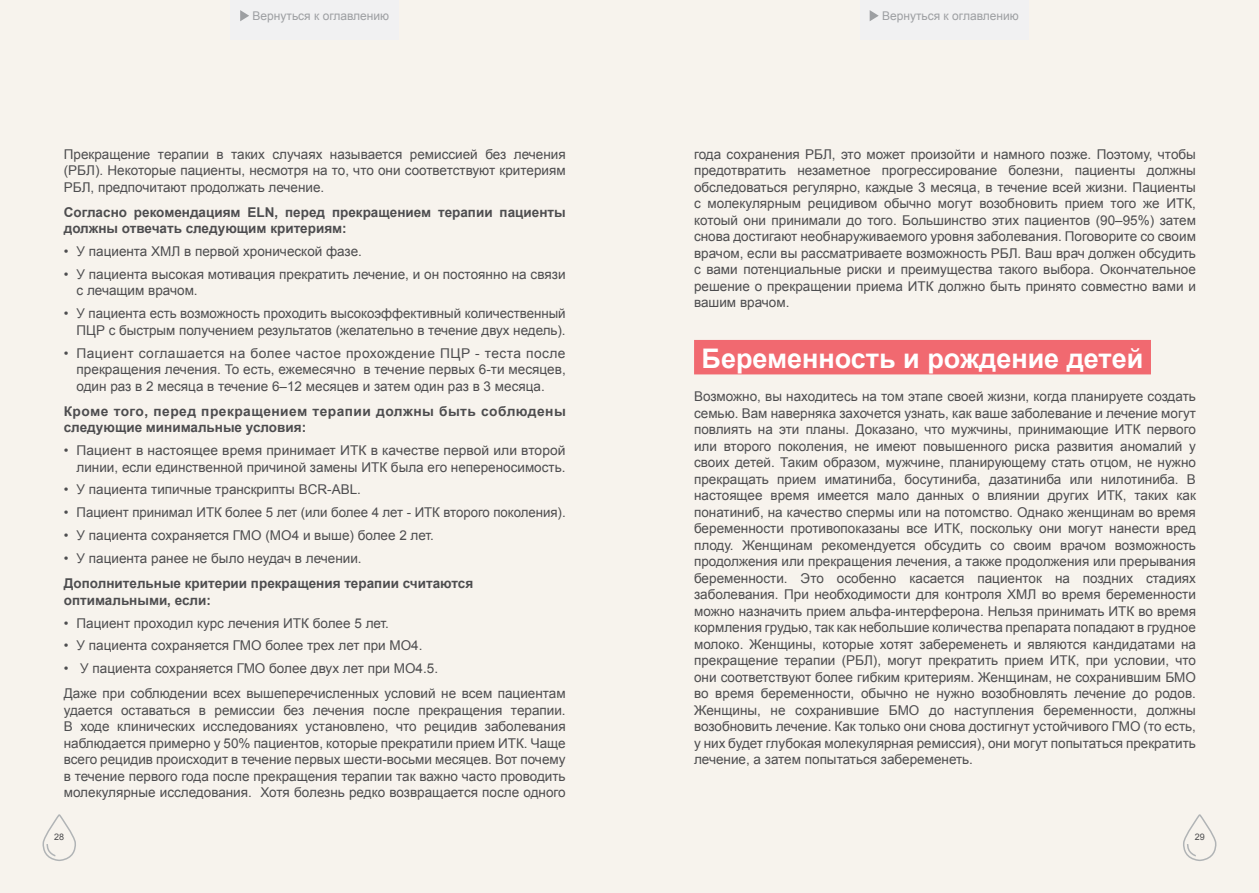
<style>
.page{position:relative;width:1259px;height:893px;background:#fff}
.page>*{position:absolute;margin:0;border:0;box-sizing:border-box;transform-origin:0 0}
.t1{font:700 27px "Arial";color:#fff}
.t2{font:13.5px/16.5px "Arial";color:#4d4d4f;text-align:justify}
.t3{font:700 13.5px/16.5px "Arial";color:#4d4d4f}
.t4{font:700 13.5px/16.5px "Arial";letter-spacing:.03em;color:#4d4d4f}
.t5{font:12px "Arial";color:#9d9fa2}
.t6{font:9px "Arial";color:#4d4d4f}
</style>
<div class="page">
<div style="left:0;top:0;width:642px;height:893px;background:#f7f3ed"></div>
<div style="left:616px;top:0;width:643px;height:893px;background:#f7f3ed"></div>
<div style="left:694px;top:340px;width:457px;height:34px;background:#f16970"></div>
<svg style="left:42px;top:814px;width:34px;height:47px"></svg>
<svg style="left:1183px;top:814px;width:33px;height:47px"></svg>
<div style="left:230px;top:0;width:169px;height:39px;background:#f1f1f2"></div>
<svg style="left:240px;top:10px;width:9px;height:11px"></svg>
<div style="left:860px;top:0;width:168px;height:39px;background:#f1f1f2"></div>
<svg style="left:869px;top:10px;width:9px;height:11px"></svg>
<p class="t5" style="left:252px;top:8px;width:138px">Вернуться к оглавлению</p>
<p class="t5" style="left:882px;top:8px;width:138px">Вернуться к оглавлению</p>
<p class="t2" style="left:64px;top:146px;width:503px">Прекращение терапии в таких случаях называется ремиссией без лечения (РБЛ). Некоторые пациенты, несмотря на то, что они соответствуют критериям РБЛ, предпочитают продолжать лечение.</p>
<p class="t3" style="left:64px;top:204px;width:503px">Согласно рекомендациям ELN, перед прекращением терапии пациенты должны отвечать следующим критериям:</p>
<p class="t2" style="left:64px;top:243px;width:300px">• У пациента ХМЛ в первой хронической фазе.</p>
<p class="t2" style="left:77px;top:266px;width:490px;text-indent:-13px">• У пациента высокая мотивация прекратить лечение, и он постоянно на связи с лечащим врачом.</p>
<p class="t2" style="left:64px;top:305px;width:503px;text-align:right">• У пациента есть возможность проходить высокоэффективный количественный<br>ПЦР с быстрым получением результатов (желательно в течение двух недель).</p>
<p class="t2" style="left:77px;top:345px;width:491px;text-indent:-13px">• Пациент соглашается на более частое прохождение ПЦР - теста после прекращения лечения. То есть, ежемесячно в течение первых 6-ти месяцев, один раз в 2 месяца в течение 6–12 месяцев и затем один раз в 3 месяца.</p>
<p class="t4" style="left:64px;top:403px;width:503px">Кроме того, перед прекращением терапии должны быть соблюдены следующие минимальные условия:</p>
<p class="t2" style="left:64px;top:442px;width:503px;text-align:right">• Пациент в настоящее время принимает ИТК в качестве первой или второй линии, если единственной причиной замены ИТК была его непереносимость.</p>
<p class="t2" style="left:64px;top:482px;width:299px">• У пациента типичные транскрипты BCR-ABL.</p>
<p class="t2" style="left:64px;top:504px;width:503px">• Пациент принимал ИТК более 5 лет (или более 4 лет - ИТК второго поколения).</p>
<p class="t2" style="left:64px;top:527px;width:372px">• У пациента сохраняется ГМО (MО4 и выше) более 2 лет.</p>
<p class="t2" style="left:64px;top:550px;width:299px">• У пациента ранее не было неудач в лечении.</p>
<p class="t3" style="left:64px;top:576px;width:411px">Дополнительные критерии прекращения терапии считаются оптимальными, если:</p>
<p class="t2" style="left:64px;top:615px;width:327px">• Пациент проходил курс лечения ИТК более 5 лет.</p>
<p class="t2" style="left:64px;top:637px;width:360px">• У пациента сохраняется ГМО более трех лет при МО4.</p>
<p class="t2" style="left:64px;top:656px;width:503px;line-height:25px">• У пациента сохраняется ГМО более двух лет при МО4.5.<br>Даже при соблюдении всех вышеперечисленных условий не всем пациентам</p>
<p class="t2" style="left:64px;top:702px;width:503px">удается оставаться в ремиссии без лечения после прекращения терапии.<br>В ходе клинических исследованиях установлено, что рецидив заболевания наблюдается примерно у 50% пациентов, которые прекратили прием ИТК. Чаще всего рецидив происходит в течение первых шести-восьми месяцев. Вот почему в течение первого года после прекращения терапии так важно часто проводить молекулярные исследования. Хотя болезнь редко возвращается после одного</p>
<p class="t2" style="left:694px;top:146px;width:503px">года сохранения РБЛ, это может произойти и намного позже. Поэтому, чтобы предотвратить незаметное прогрессирование болезни, пациенты должны обследоваться регулярно, каждые 3 месяца, в течение всей жизни. Пациенты с молекулярным рецидивом обычно могут возобновить прием того же ИТК, котоый они принимали до того. Большинство этих пациентов (90–95%) затем снова достигают необнаруживаемого уровня заболевания. Поговорите со своим врачом, если вы рассматриваете возможность РБЛ. Ваш врач должен обсудить с вами потенциальные риски и преимущества такого выбора. Окончательное решение о прекращении приема ИТК должно быть принято совместно вами и вашим врачом.</p>
<h1 class="t1" style="left:701px;top:340px;width:443px">Беременность и рождение детей</h1>
<p class="t2" style="left:694px;top:388px;width:503px">Возможно, вы находитесь на том этапе своей жизни, когда планируете создать семью. Вам наверняка захочется узнать, как ваше заболевание и лечение могут повлиять на эти планы. Доказано, что мужчины, принимающие ИТК первого или второго поколения, не имеют повышенного риска развития аномалий у своих детей. Таким образом, мужчине, планирующему стать отцом, не нужно прекращать прием иматиниба, босутиниба, дазатиниба или нилотиниба. В настоящее время имеется мало данных о влиянии других ИТК, таких как понатиниб, на качество спермы или на потомство. Однако женщинам во время беременности противопоказаны все ИТК, поскольку они могут нанести вред плоду. Женщинам рекомендуется обсудить со своим врачом возможность продолжения или прекращения лечения, а также продолжения или прерывания беременности. Это особенно касается пациенток на поздних стадиях заболевания. При необходимости для контроля ХМЛ во время беременности можно назначить прием альфа-интерферона. Нельзя принимать ИТК во время кормления грудью, так как небольшие количества препарата попадают в грудное молоко. Женщины, которые хотят забеременеть и являются кандидатами на прекращение терапии (РБЛ), могут прекратить прием ИТК, при условии, что они соответствуют более гибким критериям. Женщинам, не сохранившим БМО во время беременности, обычно не нужно возобновлять лечение до родов.<br>Женщины, не сохранившие БМО до наступления беременности, должны возобновить лечение. Как только они снова достигнут устойчивого ГМО (то есть, у них будет глубокая молекулярная ремиссия), они могут попытаться прекратить лечение, а затем попытаться забеременеть.</p>
<p class="t6" style="left:54px;top:831px;width:12px">28</p>
<p class="t6" style="left:1194px;top:831px;width:12px">29</p>
</div>
